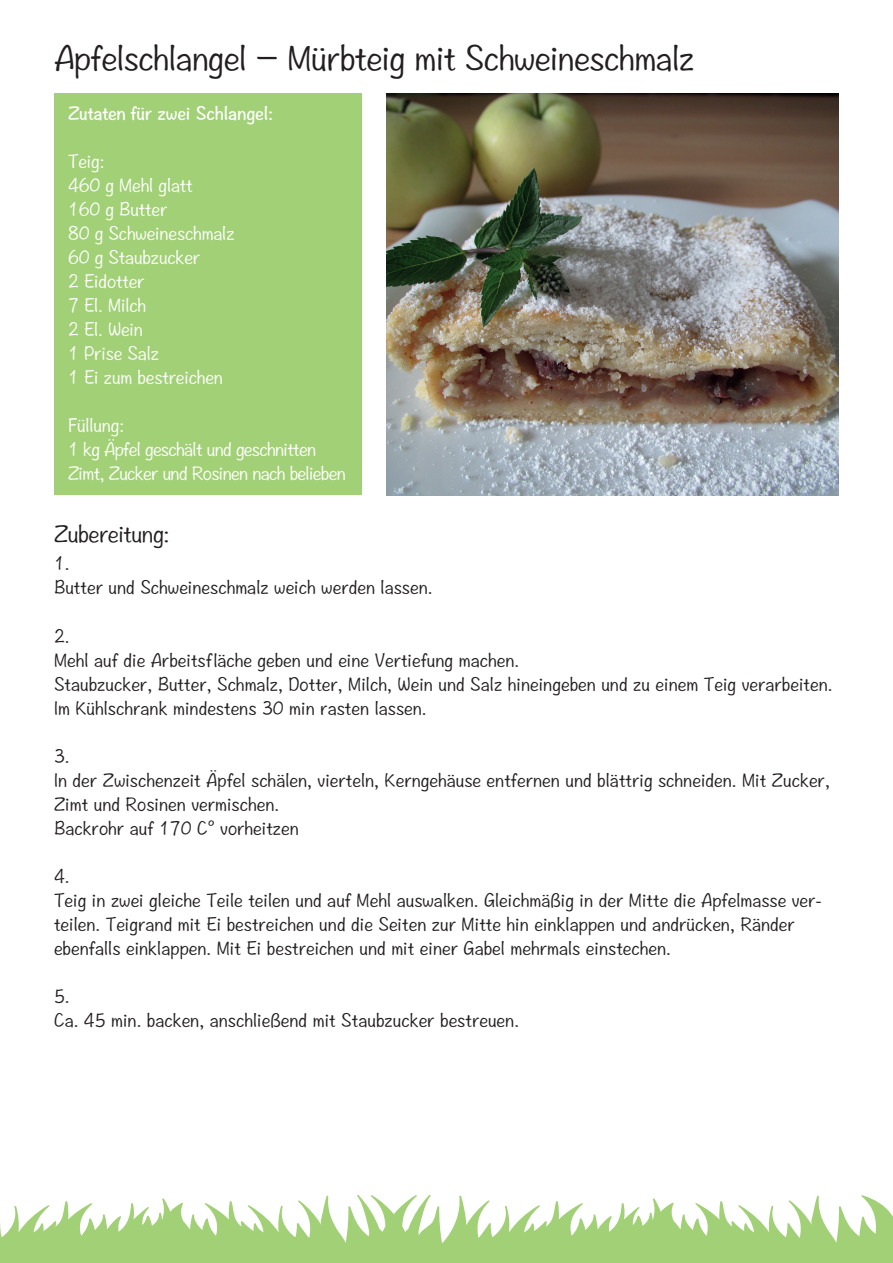
<style>
.page{position:relative;width:893px;height:1263px;background:#fff}
.page>*{position:absolute;margin:0;border:0;box-sizing:border-box;transform-origin:0 0}
.t1{font:30.6px "Hannotate SC W5";letter-spacing:-.02em;color:#231f20}
.t2{font:21px "Hannotate SC W5";letter-spacing:-.025em;color:#231f20}
.t3{font:16.5px/24px "Hannotate SC W5";color:#231f20}
.t4{font:16.5px "Hannotate SC W5";letter-spacing:-.01em;color:#fff}
.t5{font:16.5px "Hannotate SC W5";letter-spacing:-.04em;color:#fff}
.t6{font:16.5px "Hannotate SC W7";letter-spacing:-.01em;color:#fff}
</style>
<div class="page">
<div style="left:54px;top:94px;width:307px;height:401px;background:#a1d076"></div>
<img style="left:387px;top:94px;width:452px;height:401px">
<svg style="left:0;top:1195px;width:893px;height:68px;fill:#a1d076"></svg>
<p class="t1" style="left:54px;top:37px;width:642px">Apfelschlangel – Mürbteig mit Schweineschmalz</p>
<p class="t6" style="left:68px;top:102px;width:207px">Zutaten für zwei Schlangel:</p>
<p class="t4" style="left:68px;top:150px;width:38px">Teig:</p>
<p class="t4" style="left:68px;top:174px;width:126px">460 g Mehl glatt</p>
<p class="t4" style="left:68px;top:198px;width:101px">160 g Butter</p>
<p class="t4" style="left:68px;top:222px;width:168px">80 g Schweineschmalz</p>
<p class="t4" style="left:68px;top:246px;width:134px">60 g Staubzucker</p>
<p class="t4" style="left:68px;top:270px;width:78px">2 Eidotter</p>
<p class="t4" style="left:68px;top:294px;width:80px">7 El. Milch</p>
<p class="t4" style="left:68px;top:318px;width:77px">2 El. Wein</p>
<p class="t4" style="left:68px;top:342px;width:93px">1 Prise Salz</p>
<p class="t4" style="left:68px;top:366px;width:156px">1 Ei zum bestreichen</p>
<p class="t4" style="left:68px;top:414px;width:57px">Füllung:</p>
<p class="t5" style="left:68px;top:438px;width:250px">1 kg Äpfel geschält und geschnitten</p>
<p class="t5" style="left:68px;top:462px;width:279px">Zimt, Zucker und Rosinen nach belieben</p>
<p class="t2" style="left:54px;top:519px;width:117px">Zubereitung:</p>
<p class="t3" style="left:54px;top:552px;width:17px">1.</p>
<p class="t3" style="left:54px;top:576px;width:380px">Butter und Schweineschmalz weich werden lassen.</p>
<p class="t3" style="left:54px;top:624px;width:17px">2.</p>
<p class="t3" style="left:54px;top:648px;width:467px">Mehl auf die Arbeitsfläche geben und eine Vertiefung machen.</p>
<p class="t3" style="left:54px;top:672px;width:780px">Staubzucker, Butter, Schmalz, Dotter, Milch, Wein und Salz hineingeben und zu einem Teig verarbeiten.</p>
<p class="t3" style="left:54px;top:696px;width:374px">Im Kühlschrank mindestens 30 min rasten lassen.</p>
<p class="t3" style="left:54px;top:744px;width:17px">3.</p>
<p class="t3" style="left:54px;top:768px;width:777px">In der Zwischenzeit Äpfel schälen, vierteln, Kerngehäuse entfernen und blättrig schneiden. Mit Zucker,<br>Zimt und Rosinen vermischen.</p>
<p class="t3" style="left:54px;top:816px;width:246px">Backrohr auf 170 C° vorheitzen</p>
<p class="t3" style="left:54px;top:864px;width:17px">4.</p>
<p class="t3" style="left:54px;top:888px;width:769px">Teig in zwei gleiche Teile teilen und auf Mehl auswalken. Gleichmäßig in der Mitte die Apfelmasse ver&shy;teilen. Teigrand mit Ei bestreichen und die Seiten zur Mitte hin einklappen und andrücken, Ränder ebenfalls einklappen. Mit Ei bestreichen und mit einer Gabel mehrmals einstechen.</p>
<p class="t3" style="left:54px;top:984px;width:17px">5.</p>
<p class="t3" style="left:54px;top:1008px;width:466px">Ca. 45 min. backen, anschließend mit Staubzucker bestreuen.</p>
</div>
